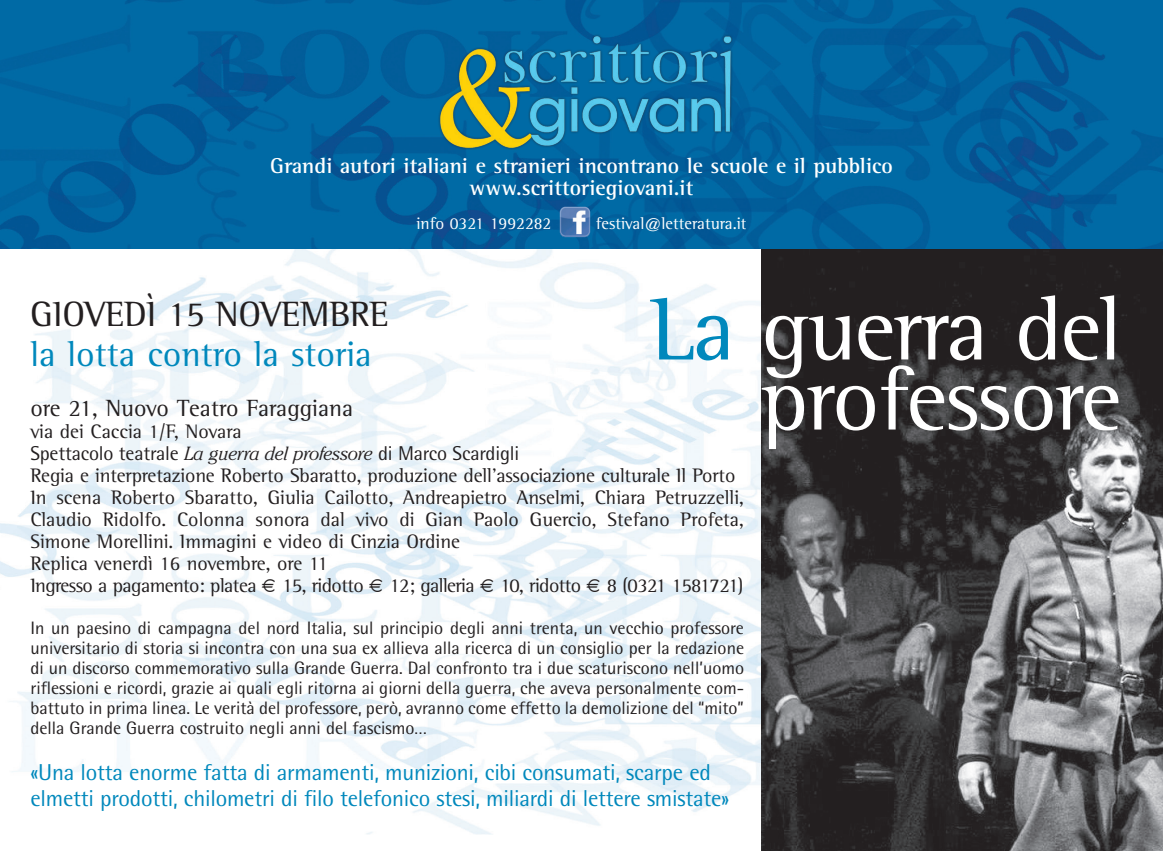
<style>
.page{position:relative;width:1163px;height:851px;background:#fff}
.page>*{position:absolute;margin:0;border:0;box-sizing:border-box;transform-origin:0 0}
.t1{font:91.6px "Rotis Semi Serif";letter-spacing:-.02em;color:#fff}
.Normale{font:36px "Rotis Semi Serif";color:#0088bc}
.Normale-2{font:36px "Rotis Semi Serif";letter-spacing:-.01em;color:#231f20}
.t2{font:24px "Rotis Semi Serif";color:#231f20}
.t3{font:23px/26px "Rotis Semi Sans";letter-spacing:-.01em;color:#0088bc}
.t4{font:700 22px/22px "Rotis Semi Serif";color:#fff;text-align:center}
.t5{font:20px/22px "Rotis Semi Serif";letter-spacing:-.01em;color:#231f20;text-align:justify}
.t6{font:20px "Rotis Semi Serif";letter-spacing:-.03em;color:#231f20}
.t7{font:20px "Rotis Semi Sans";letter-spacing:-.01em;color:#231f20}
.t8{font:18px/20px "Rotis Semi Sans";color:#231f20;text-align:justify}
.t9{font:17px "Rotis Semi Serif";color:#fff}
.s1{font-family:"Cheltenham";font-weight:300;font-style:italic;font-size:19px}
.s2{font-family:"Times"}
.s3{color:#0088bc}
</style>
<div class="page">
<img style="left:0;top:0;width:1162px;height:249px">
<img style="left:426px;top:28px;width:310px;height:128px">
<img style="left:559px;top:207px;width:5px;height:29px">
<img style="left:0;top:249px;width:761px;height:585px">
<img style="left:761px;top:249px;width:401px;height:601px">
<p class="t4" style="left:270px;top:154px;width:624px">Grandi autori italiani e stranieri incontrano le scuole e il pubblico www.scrittoriegiovani.it</p>
<p class="t9" style="left:416px;top:214px;width:136px">info 0321 1992282</p>
<p class="t9" style="left:596px;top:214px;width:152px">festival@letteratura.it</p>
<p class="Normale-2" style="left:30px;top:292px;width:360px">GIOVEDÌ 15 NOVEMBRE</p>
<p class="Normale" style="left:30px;top:332px;width:343px">la lotta contro la storia</p>
<p class="t2" style="left:30px;top:394px;width:324px">ore 21, Nuovo Teatro Faraggiana</p>
<p class="t5" style="left:30px;top:420px;width:213px">via dei Caccia 1/F, Novara</p>
<p class="t7" style="left:30px;top:441px;width:490px">Spettacolo teatrale <span class="s1">La guerra del professore</span> di Marco Scardigli</p>
<p class="t5" style="left:30px;top:464px;width:706px">Regia e interpretazione Roberto Sbaratto, produzione dell’associazione culturale Il Porto</p>
<p class="t5" style="left:30px;top:486px;width:715px">In scena Roberto Sbaratto, Giulia Cailotto, Andreapietro Anselmi, Chiara Petruzzelli, Claudio Ridolfo. Colonna sonora dal vivo di Gian Paolo Guercio, Stefano Profeta, Simone Morellini. Immagini e video di Cinzia Ordine</p>
<p class="t5" style="left:30px;top:552px;width:299px">Replica venerdì 16 novembre, ore 11</p>
<p class="t6" style="left:30px;top:573px;width:714px">Ingresso a pagamento: platea <span class="s2">€</span> 15, ridotto <span class="s2">€</span> 12; galleria <span class="s2">€</span> 10, ridotto <span class="s2">€</span> 8 (0321 1581721)</p>
<p class="t8" style="left:30px;top:617px;width:715px">In un paesino di campagna del nord Italia, sul principio degli anni trenta, un vecchio professore universitario di storia si incontra con una sua ex allieva alla ricerca di un consiglio per la redazione di un discorso commemorativo sulla Grande Guerra. Dal confronto tra i due scaturiscono nell’uomo riflessioni e ricordi, grazie ai quali egli ritorna ai giorni della guerra, che aveva personalmente com&shy;battuto in prima linea. Le verità del professore, però, avranno come effetto la demolizione del “mito” della Grande Guerra costruito negli anni del fascismo…</p>
<p class="t3" style="left:30px;top:759px;width:700px">«Una lotta enorme fatta di armamenti, munizioni, cibi consumati, scarpe ed elmetti prodotti, chilometri di filo telefonico stesi, miliardi di lettere smistate»</p>
<p class="t1" style="left:650px;top:275px;width:473px"><span class="s3">La</span> guerra del</p>
<p class="t1" style="left:760px;top:345px;width:362px">professore</p>
</div>
